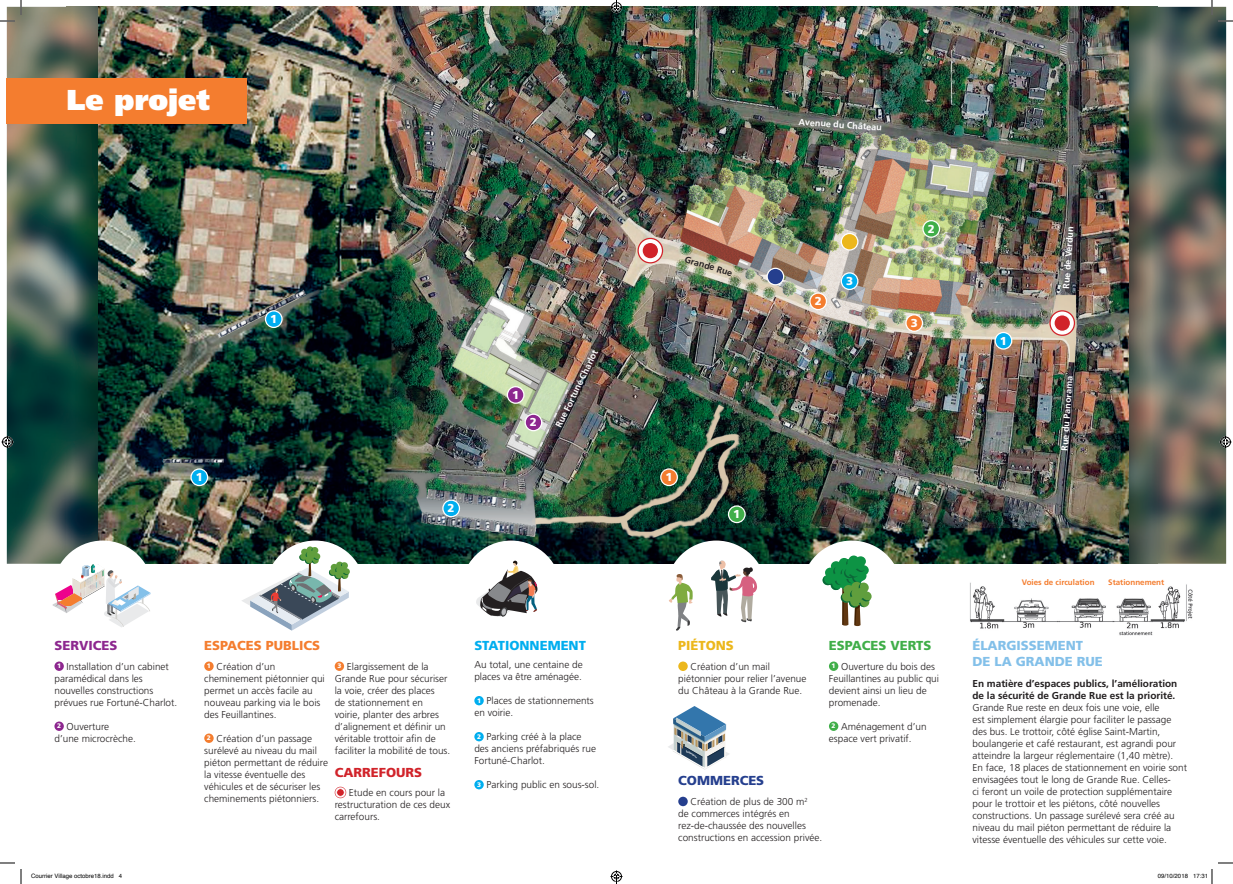
<style>
.page{position:relative;width:1233px;height:884px;background:#fff}
.page>*{position:absolute;margin:0;border:0;box-sizing:border-box;transform-origin:0 0}
.t1{font:900 28.8px "Frutiger";color:#fff}
.t2{font:900 13px/15.6px "Frutiger";color:#83c0e9}
.t3{font:900 13px "Frutiger";color:#f47d2f}
.t4{font:900 13px "Frutiger";color:#00aeef}
.t5{font:900 13px "Frutiger";color:#40ae49}
.t6{font:900 13px "Frutiger";color:#d1232a}
.t7{font:900 13px "Frutiger";color:#253f8e}
.t8{font:900 13px "Frutiger";color:#8d278f}
.t9{font:900 13px "Frutiger";color:#ecb71c}
.t10{font:900 11.5px "Frutiger";color:#fff}
.t11{font:300 10px/12px "Frutiger";color:#231f20}
.t12{font:700 10px/12px "Frutiger";color:#231f20}
.t13{font:700 9px "Frutiger";color:#fff}
.t14{font:700 9px "Frutiger";color:#231f20}
.t15{font:700 8px "Frutiger";color:#f47d2f}
.t16{font:6px "Helvetica";color:#000}
.s1{font-weight:900;font-size:6.5px;color:#fff}
</style>
<div class="page">
<img style="left:7px;top:7px;width:1219px;height:557px">
<img style="left:1128px;top:7px;width:29px;height:557px">
<img style="left:66px;top:7px;width:32px;height:550px">
<img style="left:98px;top:7px;width:1030px;height:557px">
<div style="left:265px;top:541px;width:100px;height:100px;background:#fff;border-radius:50%"></div>
<div style="left:53px;top:541px;width:100px;height:100px;background:#fff;border-radius:50%"></div>
<div style="left:461px;top:541px;width:100px;height:100px;background:#fff;border-radius:50%"></div>
<div style="left:666px;top:541px;width:100px;height:100px;background:#fff;border-radius:50%"></div>
<div style="left:801px;top:541px;width:101px;height:100px;background:#fff;border-radius:50%"></div>
<div style="left:7px;top:79px;width:240px;height:45px;background:#f47d2f"></div>
<svg style="left:241px;top:546px;width:109px;height:85px"></svg>
<svg style="left:476px;top:561px;width:62px;height:56px"></svg>
<svg style="left:822px;top:555px;width:49px;height:71px"></svg>
<svg style="left:54px;top:661px;width:10px;height:10px"></svg>
<svg style="left:54px;top:721px;width:10px;height:10px"></svg>
<div style="left:204px;top:661px;width:10px;height:10px;background:#f47d2f;border-radius:50%"></div>
<div style="left:204px;top:733px;width:10px;height:10px;background:#f47d2f;border-radius:50%"></div>
<div style="left:335px;top:661px;width:9px;height:10px;background:#f47d2f;border-radius:50%"></div>
<svg style="left:335px;top:787px;width:11px;height:11px"></svg>
<div style="left:474px;top:696px;width:10px;height:9px;background:#00aeef;border-radius:50%"></div>
<div style="left:474px;top:732px;width:10px;height:9px;background:#00aeef;border-radius:50%"></div>
<div style="left:474px;top:780px;width:10px;height:9px;background:#00aeef;border-radius:50%"></div>
<div style="left:678px;top:797px;width:9px;height:9px;background:#253f8e;border-radius:50%"></div>
<div style="left:678px;top:661px;width:9px;height:10px;background:#ecb71c;border-radius:50%"></div>
<div style="left:829px;top:661px;width:9px;height:10px;background:#40ae49;border-radius:50%"></div>
<div style="left:829px;top:721px;width:9px;height:10px;background:#40ae49;border-radius:50%"></div>
<svg style="left:507px;top:386px;width:17px;height:18px"></svg>
<svg style="left:190px;top:468px;width:18px;height:18px"></svg>
<svg style="left:265px;top:310px;width:18px;height:18px"></svg>
<svg style="left:994px;top:332px;width:18px;height:18px"></svg>
<svg style="left:840px;top:272px;width:18px;height:18px"></svg>
<svg style="left:442px;top:499px;width:18px;height:18px"></svg>
<svg style="left:660px;top:468px;width:18px;height:18px"></svg>
<svg style="left:728px;top:505px;width:17px;height:18px"></svg>
<svg style="left:922px;top:220px;width:18px;height:18px"></svg>
<svg style="left:809px;top:292px;width:18px;height:18px"></svg>
<svg style="left:905px;top:314px;width:18px;height:18px"></svg>
<svg style="left:524px;top:413px;width:18px;height:18px"></svg>
<svg style="left:840px;top:233px;width:18px;height:18px"></svg>
<svg style="left:766px;top:268px;width:18px;height:17px"></svg>
<svg style="left:668px;top:706px;width:61px;height:64px"></svg>
<svg style="left:669px;top:574px;width:23px;height:57px"></svg>
<svg style="left:711px;top:560px;width:46px;height:62px"></svg>
<svg style="left:52px;top:564px;width:99px;height:63px"></svg>
<img style="left:970px;top:582px;width:223px;height:54px">
<svg style="left:637px;top:238px;width:26px;height:25px"></svg>
<svg style="left:1049px;top:310px;width:26px;height:26px"></svg>
<svg style="left:1218px;top:20px;width:15px;height:2px"></svg>
<svg style="left:1218px;top:862px;width:15px;height:2px"></svg>
<svg style="left:0;top:0;width:22px;height:22px"></svg>
<svg style="left:0;top:862px;width:22px;height:22px"></svg>
<svg style="left:1211px;top:0;width:1px;height:15px"></svg>
<svg style="left:2px;top:436px;width:12px;height:12px"></svg>
<svg style="left:1219px;top:436px;width:12px;height:12px"></svg>
<svg style="left:1211px;top:869px;width:1px;height:15px"></svg>
<svg style="left:610px;top:0;width:12px;height:14px"></svg>
<svg style="left:610px;top:870px;width:12px;height:14px"></svg>
<h1 class="t1" style="left:66px;top:83px;width:145px">Le projet</h1>
<p class="t10" style="left:196px;top:470px;width:9px">1</p>
<p class="t10" style="left:270px;top:312px;width:9px">1</p>
<p class="t10" style="left:447px;top:501px;width:9px">2</p>
<p class="t10" style="left:512px;top:388px;width:9px">1</p>
<p class="t10" style="left:530px;top:415px;width:9px">2</p>
<p class="t13" style="left:553px;top:424px;width:87px;rotate:-64deg">Rue Fortuné Charlot</p>
<h2 class="t8" style="left:54px;top:638px;width:64px">SERVICES</h2>
<h2 class="t3" style="left:204px;top:638px;width:117px">ESPACES PUBLICS</h2>
<p class="t11" style="left:54px;top:660px;width:124px"><span class="s1">1</span> Installation d’un cabinet paramédical dans les nouvelles constructions prévues rue Fortuné-Charlot.</p>
<p class="t11" style="left:54px;top:720px;width:83px"><span class="s1">2</span> Ouverture<br>d’une microcrèche.</p>
<p class="t11" style="left:204px;top:660px;width:122px"><span class="s1">1</span> Création d’un cheminement piétonnier qui permet un accès facile au nouveau parking via le bois des Feuillantines.</p>
<p class="t11" style="left:204px;top:732px;width:125px"><span class="s1">2</span> Création d’un passage surélevé au niveau du mail piéton permettant de réduire la vitesse éventuelle des véhicules et de sécuriser les cheminements piétonniers.</p>
<p class="t11" style="left:335px;top:660px;width:117px"><span class="s1">3</span> Elargissement de la<br>Grande Rue pour sécuriser la voie, créer des places<br>de stationnement en voirie, planter des arbres d’alignement et définir un véritable trottoir afin de faciliter la mobilité de tous.</p>
<p class="t11" style="left:335px;top:787px;width:117px;text-indent:14px">Etude en cours pour la restructuration de ces deux carrefours.</p>
<h2 class="t6" style="left:335px;top:764px;width:89px">CARREFOURS</h2>
<h2 class="t4" style="left:474px;top:638px;width:113px">STATIONNEMENT</h2>
<p class="t11" style="left:474px;top:659px;width:110px">Au total, une centaine de places va être aménagée.</p>
<p class="t11" style="left:474px;top:695px;width:121px"><span class="s1">1</span> Places de stationnements en voirie.</p>
<p class="t11" style="left:474px;top:731px;width:123px"><span class="s1">2</span> Parking créé à la place<br>des anciens préfabriqués rue<br>Fortuné-Charlot.</p>
<p class="t11" style="left:477px;top:779px;width:124px"><span class="s1">3</span> Parking public en sous-sol.</p>
<p class="t14" style="left:686px;top:254px;width:51px;rotate:17deg">Grande Rue</p>
<p class="t10" style="left:665px;top:470px;width:9px">1</p>
<p class="t10" style="left:733px;top:507px;width:9px">1</p>
<p class="t13" style="left:799px;top:116px;width:85px;rotate:4deg">Avenue du Château</p>
<p class="t10" style="left:814px;top:294px;width:9px">2</p>
<p class="t10" style="left:846px;top:274px;width:9px">3</p>
<p class="t10" style="left:927px;top:222px;width:9px">2</p>
<p class="t10" style="left:910px;top:316px;width:9px">3</p>
<p class="t10" style="left:1000px;top:334px;width:9px">1</p>
<p class="t13" style="left:1060px;top:288px;width:63px;rotate:-86deg">Rue de Verdun</p>
<p class="t13" style="left:1059px;top:450px;width:76px;rotate:-86deg">Rue du Panorama</p>
<p class="t15" style="left:1021px;top:577px;width:74px">Voies de circulation</p>
<p class="t15" style="left:1108px;top:577px;width:58px">Stationnement</p>
<h2 class="t9" style="left:678px;top:638px;width:57px">PIÉTONS</h2>
<h2 class="t5" style="left:829px;top:638px;width:104px">ESPACES VERTS</h2>
<h2 class="t2" style="left:972px;top:637px;width:132px">ÉLARGISSEMENT<br>DE LA GRANDE RUE</h2>
<p class="t11" style="left:678px;top:660px;width:130px;text-indent:12px">Création d’un mail piétonnier pour relier l’avenue du Château à la Grande Rue.</p>
<p class="t11" style="left:829px;top:660px;width:112px"><span class="s1">1</span> Ouverture du bois des<br>Feuillantines au public qui devient ainsi un lieu de promenade.</p>
<p class="t11" style="left:829px;top:720px;width:99px"><span class="s1">2</span> Aménagement d’un espace vert privatif.</p>
<p class="t12" style="left:972px;top:677px;width:206px">En matière d’espaces publics, l’amélioration de la sécurité de Grande Rue est la priorité.</p>
<p class="t11" style="left:972px;top:701px;width:216px">Grande Rue reste en deux fois une voie, elle<br>est simplement élargie pour faciliter le passage des bus. Le trottoir, côté église Saint-Martin, boulangerie et café restaurant, est agrandi pour atteindre la largeur réglementaire (1,40 mètre).<br>En face, 18 places de stationnement en voirie sont envisagées tout le long de Grande Rue. Celles-<br>ci feront un voile de protection supplémentaire pour le trottoir et les piétons, côté nouvelles constructions. Un passage surélevé sera créé au niveau du mail piéton permettant de réduire la vitesse éventuelle des véhicules sur cette voie.</p>
<h2 class="t7" style="left:678px;top:773px;width:87px">COMMERCES</h2>
<p class="t11" style="left:678px;top:796px;width:145px;text-indent:12px">Création de plus de 300 m<sup>2<br></sup>de commerces intégrés en rez-de-chaussée des nouvelles constructions en accession privée.</p>
<p class="t16" style="left:31px;top:871px;width:93px">Courrier Village octobre18.indd 4</p>
<p class="t16" style="left:1158px;top:871px;width:52px">09/10/2018 17:31</p>
</div>
